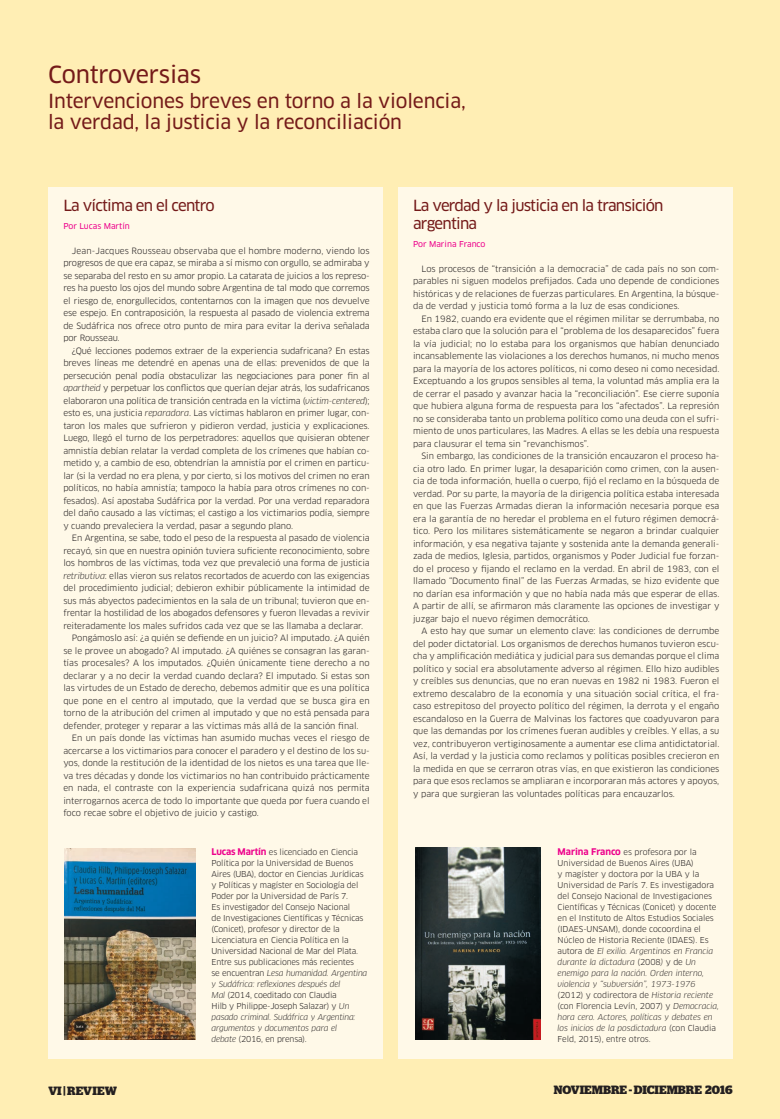
<style>
.page{position:relative;width:780px;height:1119px;background:#fff}
.page>*{position:absolute;margin:0;border:0;box-sizing:border-box;transform-origin:0 0}
.t1{font:23px "Clan OT News";letter-spacing:-.01em;color:#741a19}
.t2{font:19px/21px "Clan OT News";letter-spacing:-.01em;color:#741a19}
.t3{font:15px/18px "Clan OT News";letter-spacing:-.05em;color:#741a19}
.t4{font:700 12px "Stag";color:#231f20}
.t5{font:8.5px/12.5px "Clan OT";color:#231f20;text-align:justify}
.t6{font:8px/11px "Clan OT";letter-spacing:-.02em;color:#231f20}
.t7{font:8px "Clan OT News";color:#ed028c}
.s1{font-style:italic}
.s2{font-weight:700;font-size:9px;color:#ed028c}
</style>
<div class="page">
<div style="left:0;top:0;width:779px;height:1119px;background:#ffeeb4"></div>
<div style="left:48px;top:188px;width:334px;height:871px;background:#fff9e8"></div>
<div style="left:397px;top:188px;width:335px;height:871px;background:#fff9e8"></div>
<img style="left:415px;top:847px;width:124px;height:192px">
<img style="left:65px;top:848px;width:130px;height:192px">
<h1 class="t1" style="left:48px;top:61px;width:154px">Controversias</h1>
<h2 class="t2" style="left:48px;top:90px;width:419px">Intervenciones breves en torno a la violencia, la verdad, la justicia y la reconciliación</h2>
<h3 class="t3" style="left:63px;top:196px;width:153px">La víctima en el centro</h3>
<p class="t7" style="left:63px;top:221px;width:68px">Por Lucas Martín</p>
<p class="t5" style="left:63px;top:244px;width:308px;text-indent:8px">Jean-Jacques Rousseau observaba que el hombre moderno, viendo los progresos de que era capaz, se miraba a sí mismo con orgullo, se admiraba y se separaba del resto en su amor propio. La catarata de juicios a los represo&shy;res ha puesto los ojos del mundo sobre Argentina de tal modo que corremos el riesgo de, enorgullecidos, contentarnos con la imagen que nos devuelve ese espejo. En contraposición, la respuesta al pasado de violencia extrema de Sudáfrica nos ofrece otro punto de mira para evitar la deriva señalada por Rousseau.</p>
<p class="t5" style="left:63px;top:344px;width:308px;text-indent:8px">¿Qué lecciones podemos extraer de la experiencia sudafricana? En estas breves líneas me detendré en apenas una de ellas: prevenidos de que la persecución penal podía obstaculizar las negociaciones para poner fin al <span class="s1">apartheid</span> y perpetuar los conflictos que querían dejar atrás, los sudafricanos elaboraron una política de transición centrada en la víctima (<span class="s1">victim-centered</span>); esto es, una justicia <span class="s1">reparadora</span>. Las víctimas hablaron en primer lugar, con&shy;taron los males que sufrieron y pidieron verdad, justicia y explicaciones.<br>Luego, llegó el turno de los perpetradores: aquellos que quisieran obtener amnistía debían relatar la verdad completa de los crímenes que habían co&shy;metido y, a cambio de eso, obtendrían la amnistía por el crimen en particu&shy;lar (si la verdad no era plena, y por cierto, si los motivos del crimen no eran políticos, no había amnistía; tampoco la había para otros crímenes no con&shy;fesados). Así apostaba Sudáfrica por la verdad. Por una verdad reparadora del daño causado a las víctimas; el castigo a los victimarios podía, siempre y cuando prevaleciera la verdad, pasar a segundo plano.</p>
<p class="t5" style="left:72px;top:532px;width:299px">En Argentina, se sabe, todo el peso de la respuesta al pasado de violencia</p>
<p class="t5" style="left:63px;top:544px;width:307px">recayó, sin que en nuestra opinión tuviera suficiente reconocimiento, sobre</p>
<p class="t5" style="left:63px;top:557px;width:308px">los hombros de las víctimas, toda vez que prevaleció una forma de justicia</p>
<p class="t5" style="left:63px;top:569px;width:308px"><span class="s1">retributiva</span>: ellas vieron sus relatos recortados de acuerdo con las exigencias</p>
<p class="t5" style="left:63px;top:582px;width:307px">del procedimiento judicial; debieron exhibir públicamente la intimidad de</p>
<p class="t5" style="left:63px;top:594px;width:307px">sus más abyectos padecimientos en la sala de un tribunal; tuvieron que en-</p>
<p class="t5" style="left:63px;top:607px;width:308px">frentar la hostilidad de los abogados defensores y fueron llevadas a revivir</p>
<p class="t5" style="left:63px;top:619px;width:301px">reiteradamente los males sufridos cada vez que se las llamaba a declarar.</p>
<p class="t5" style="left:72px;top:632px;width:299px">Pongámoslo así: ¿a quién se defiende en un juicio? Al imputado. ¿A quién</p>
<p class="t5" style="left:63px;top:644px;width:308px">se le provee un abogado? Al imputado. ¿A quiénes se consagran las garan-</p>
<p class="t5" style="left:63px;top:657px;width:308px">tías procesales? A los imputados. ¿Quién únicamente tiene derecho a no</p>
<p class="t5" style="left:63px;top:669px;width:307px">declarar y a no decir la verdad cuando declara? El imputado. Si estas son</p>
<p class="t5" style="left:63px;top:682px;width:308px">las virtudes de un Estado de derecho, debemos admitir que es una política</p>
<p class="t5" style="left:63px;top:694px;width:308px">que pone en el centro al imputado, que la verdad que se busca gira en</p>
<p class="t5" style="left:63px;top:707px;width:308px">torno de la atribución del crimen al imputado y que no está pensada para</p>
<p class="t5" style="left:63px;top:719px;width:297px">defender, proteger y reparar a las víctimas más allá de la sanción final.</p>
<p class="t5" style="left:72px;top:732px;width:299px">En un país donde las víctimas han asumido muchas veces el riesgo de</p>
<p class="t5" style="left:63px;top:744px;width:307px">acercarse a los victimarios para conocer el paradero y el destino de los su-</p>
<p class="t5" style="left:63px;top:757px;width:308px">yos, donde la restitución de la identidad de los nietos es una tarea que lle-</p>
<p class="t5" style="left:63px;top:769px;width:308px">va tres décadas y donde los victimarios no han contribuido prácticamente</p>
<p class="t5" style="left:63px;top:782px;width:308px">en nada, el contraste con la experiencia sudafricana quizá nos permita</p>
<p class="t5" style="left:63px;top:794px;width:307px">interrogarnos acerca de todo lo importante que queda por fuera cuando el</p>
<p class="t5" style="left:63px;top:807px;width:197px">foco recae sobre el objetivo de juicio y castigo.</p>
<h3 class="t3" style="left:413px;top:196px;width:252px">La verdad y la justicia en la transición argentina</h3>
<p class="t7" style="left:413px;top:239px;width:74px">Por Marina Franco</p>
<p class="t5" style="left:413px;top:262px;width:308px;text-indent:8px">Los procesos de “transición a la democracia” de cada país no son com&shy;parables ni siguen modelos prefijados. Cada uno depende de condiciones históricas y de relaciones de fuerzas particulares. En Argentina, la búsque&shy;da de verdad y justicia tomó forma a la luz de esas condiciones.</p>
<p class="t5" style="left:413px;top:312px;width:308px;text-indent:8px">En 1982, cuando era evidente que el régimen militar se derrumbaba, no estaba claro que la solución para el “problema de los desaparecidos” fuera la vía judicial; no lo estaba para los organismos que habían denunciado incansablemente las violaciones a los derechos humanos, ni mucho menos para la mayoría de los actores políticos, ni como deseo ni como necesidad.<br>Exceptuando a los grupos sensibles al tema, la voluntad más amplia era la de cerrar el pasado y avanzar hacia la “reconciliación”. Ese cierre suponía que hubiera alguna forma de respuesta para los “afectados”. La represión no se consideraba tanto un problema político como una deuda con el sufri&shy;miento de unos particulares, las Madres. A ellas se les debía una respuesta para clausurar el tema sin “revanchismos”.</p>
<p class="t5" style="left:413px;top:450px;width:308px;text-indent:8px">Sin embargo, las condiciones de la transición encauzaron el proceso ha&shy;cia otro lado. En primer lugar, la desaparición como crimen, con la ausen&shy;cia de toda información, huella o cuerpo, fijó el reclamo en la búsqueda de verdad. Por su parte, la mayoría de la dirigencia política estaba interesada en que las Fuerzas Armadas dieran la información necesaria porque esa era la garantía de no heredar el problema en el futuro régimen democrá&shy;tico. Pero los militares sistemáticamente se negaron a brindar cualquier información, y esa negativa tajante y sostenida ante la demanda generali&shy;zada de medios, Iglesia, partidos, organismos y Poder Judicial fue forzan&shy;do el proceso y fijando el reclamo en la verdad. En abril de 1983, con el llamado “Documento final” de las Fuerzas Armadas, se hizo evidente que no darían esa información y que no había nada más que esperar de ellas.<br>A partir de allí, se afirmaron más claramente las opciones de investigar y juzgar bajo el nuevo régimen democrático.</p>
<p class="t5" style="left:413px;top:625px;width:308px;text-indent:8px">A esto hay que sumar un elemento clave: las condiciones de derrumbe del poder dictatorial. Los organismos de derechos humanos tuvieron escu&shy;cha y amplificación mediática y judicial para sus demandas porque el clima político y social era absolutamente adverso al régimen. Ello hizo audibles y creíbles sus denuncias, que no eran nuevas en 1982 ni 1983. Fueron el extremo descalabro de la economía y una situación social crítica, el fra&shy;caso estrepitoso del proyecto político del régimen, la derrota y el engaño escandaloso en la Guerra de Malvinas los factores que coadyuvaron para que las demandas por los crímenes fueran audibles y creíbles. Y ellas, a su vez, contribuyeron vertiginosamente a aumentar ese clima antidictatorial.<br>Así, la verdad y la justicia como reclamos y políticas posibles crecieron en la medida en que se cerraron otras vías, en que existieron las condiciones para que esos reclamos se ampliaran e incorporaran más actores y apoyos, y para que surgieran las voluntades políticas para encauzarlos.</p>
<p class="t6" style="left:211px;top:847px;width:157px"><span class="s2">Lucas Martín</span> es licenciado en Ciencia Política por la Universidad de Buenos Aires (UBA), doctor en Ciencias Jurídicas y Políticas y magíster en Sociología del Poder por la Universidad de París 7.<br>Es investigador del Consejo Nacional<br>de Investigaciones Científicas y Técnicas (Conicet), profesor y director de la Licenciatura en Ciencia Política en la Universidad Nacional de Mar del Plata.<br>Entre sus publicaciones más recientes<br>se encuentran <span class="s1">Lesa humanidad. Argentina y Sudáfrica: reflexiones después del<br>Mal</span> (2014, coeditado con Claudia<br>Hilb y Philippe-Joseph Salazar) y <span class="s1">Un pasado criminal. Sudáfrica y Argentina: argumentos y documentos para el<br>debate</span> (2016, en prensa).</p>
<p class="t6" style="left:557px;top:846px;width:163px"><span class="s2">Marina Franco</span> es profesora por la Universidad de Buenos Aires (UBA)<br>y magíster y doctora por la UBA y la Universidad de París 7. Es investigadora del Consejo Nacional de Investigaciones Científicas y Técnicas (Conicet) y docente en el Instituto de Altos Estudios Sociales (IDAES-UNSAM), donde cocoordina el Núcleo de Historia Reciente (IDAES). Es autora de <span class="s1">El exilio. Argentinos en Francia durante la dictadura</span> (2008<span class="s1">)</span> y de <span class="s1">Un enemigo para la nación. Orden interno, violencia y “subversión”, 1973-1976 </span>(2012) y codirectora de <span class="s1">Historia reciente </span>(con Florencia Levín, 2007) y <span class="s1">Democracia, hora cero. Actores, políticas y debates en los inicios de la posdictadura</span> (con Claudia Feld, 2015), entre otros.</p>
<h3 class="t4" style="left:48px;top:1086px;width:70px">VI | REVIEW</h3>
<h3 class="t4" style="left:553px;top:1085px;width:180px">NOVIEMBRE - DICIEMBRE 2016</h3>
</div>
